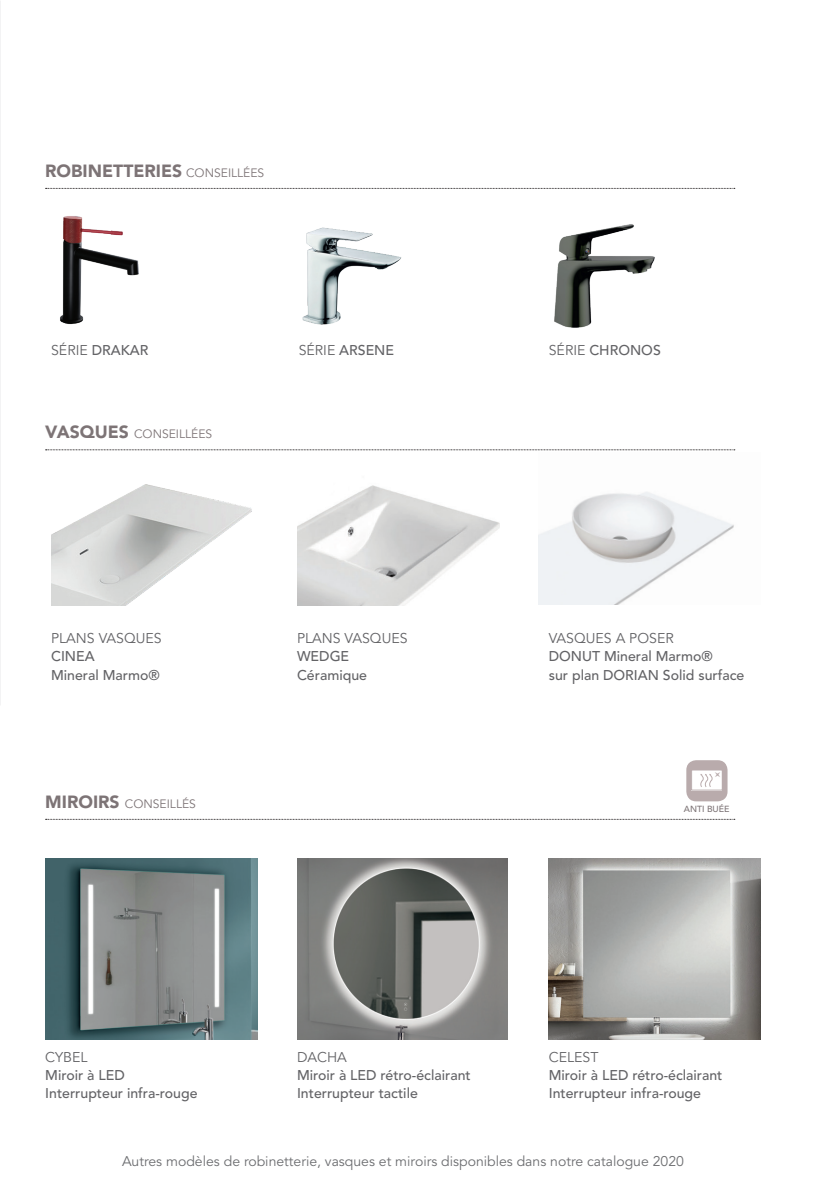
<style>
.page{position:relative;width:823px;height:1191px;background:#fff}
.page>*{position:absolute;margin:0;border:0;box-sizing:border-box;transform-origin:0 0}
.t1{font:900 17.6px "Avenir";color:#7d7476}
.t2{font:500 14px "Avenir LT Std";color:#636366}
.t3{font:14px "Avenir";color:#6c6d70}
.t4{font:14px "Avenir";color:#636366}
.t5{font:12px "Avenir";color:#7d7476}
.t6{font:500 8.8px "Avenir LT Std";color:#7d7476}
.s1{font-weight:400;font-size:12px}
.s2{font-family:"Avenir";font-weight:400}
.s3{font-weight:900;font-size:17.6px}
</style>
<div class="page">
<img style="left:0;top:0;width:1px;height:705px">
<img style="left:554px;top:224px;width:101px;height:104px">
<img style="left:60px;top:216px;width:79px;height:109px">
<img style="left:302px;top:227px;width:100px;height:98px">
<svg style="left:46px;top:188px;width:688px;height:1px"></svg>
<svg style="left:46px;top:819px;width:688px;height:1px"></svg>
<img style="left:45px;top:858px;width:212px;height:181px">
<svg style="left:47px;top:958px;width:90px;height:79px;background:#6b7b7d"></svg>
<img style="left:297px;top:858px;width:210px;height:181px">
<img style="left:548px;top:858px;width:212px;height:181px">
<svg style="left:46px;top:449px;width:688px;height:1px"></svg>
<img style="left:297px;top:485px;width:202px;height:120px">
<img style="left:538px;top:492px;width:196px;height:112px">
<div style="left:686px;top:761px;width:40px;height:39px;background:#b9abac;border-radius:9px"></div>
<div style="left:691px;top:770px;width:30px;height:20px;background:#fff"></div>
<div style="left:690px;top:769px;width:32px;height:21px;border:1px solid #b9abac"></div>
<div style="left:686px;top:760px;width:41px;height:41px;border:2px solid #b9abac;border-radius:9px"></div>
<img style="left:51px;top:484px;width:201px;height:121px">
<svg style="left:699px;top:769px;width:23px;height:19px"></svg>
<p class="t1" style="left:45px;top:155px;width:220px">ROBINETTERIES <span class="s1">CONSEILLÉES</span></p>
<p class="t2" style="left:51px;top:342px;width:99px"><span class="s2">SÉRIE</span> DRAKAR</p>
<p class="t5" style="left:45px;top:427px;width:168px"><span class="s3">VASQUES</span> CONSEILLÉES</p>
<p class="t2" style="left:298px;top:342px;width:97px"><span class="s2">SÉRIE</span> ARSENE</p>
<p class="t2" style="left:548px;top:342px;width:113px"><span class="s2">SÉRIE</span> CHRONOS</p>
<p class="t4" style="left:51px;top:630px;width:112px">PLANS VASQUES</p>
<p class="t2" style="left:51px;top:648px;width:45px">CINEA</p>
<p class="t2" style="left:51px;top:666px;width:110px">Mineral Marmo®</p>
<p class="t5" style="left:45px;top:796px;width:152px"><span class="s3">MIROIRS</span> CONSEILLÉS</p>
<p class="t4" style="left:297px;top:630px;width:112px">PLANS VASQUES</p>
<p class="t2" style="left:297px;top:648px;width:54px">WEDGE</p>
<p class="t2" style="left:297px;top:666px;width:71px">Céramique</p>
<p class="t4" style="left:548px;top:630px;width:126px">VASQUES A POSER</p>
<p class="t2" style="left:548px;top:648px;width:165px">DONUT Mineral Marmo®</p>
<p class="t2" style="left:548px;top:666px;width:197px">sur plan DORIAN Solid surface</p>
<p class="t6" style="left:683px;top:804px;width:47px">ANTI BUÉE</p>
<p class="t4" style="left:45px;top:1048px;width:44px">CYBEL</p>
<p class="t2" style="left:45px;top:1066px;width:81px">Miroir à LED</p>
<p class="t2" style="left:45px;top:1084px;width:154px">Interrupteur infra-rouge</p>
<p class="t4" style="left:297px;top:1049px;width:51px">DACHA</p>
<p class="t2" style="left:297px;top:1067px;width:175px">Miroir à LED rétro-éclairant</p>
<p class="t2" style="left:297px;top:1085px;width:122px">Interrupteur tactile</p>
<p class="t4" style="left:548px;top:1049px;width:51px">CELEST</p>
<p class="t2" style="left:548px;top:1067px;width:175px">Miroir à LED rétro-éclairant</p>
<p class="t2" style="left:548px;top:1085px;width:154px">Interrupteur infra-rouge</p>
<p class="t3" style="left:122px;top:1153px;width:563px">Autres modèles de robinetterie, vasques et miroirs disponibles dans notre catalogue 2020</p>
</div>
